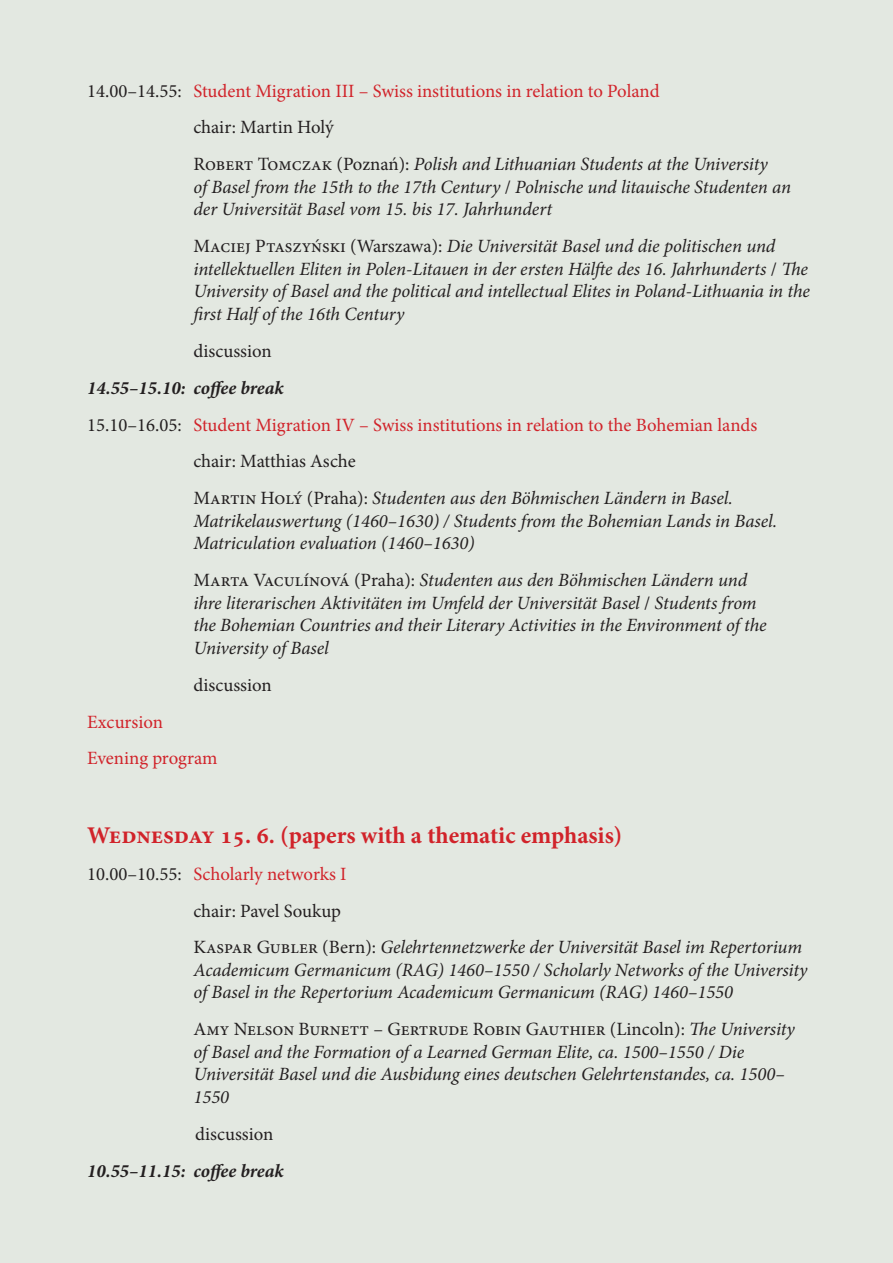
<style>
.page{position:relative;width:893px;height:1263px;background:#e3e8e1}
.page>*{position:absolute;margin:0;border:0;box-sizing:border-box;transform-origin:0 0}
.t1{font:700 24px "Minion Pro";color:#d1232a}
.t2{font:italic 18.75px/22.5px "Minion Pro";letter-spacing:-.005em;color:#231f20}
.t3{font:18.75px/36.9px "Minion Pro";letter-spacing:-.005em;color:#d1232a}
.t4{font:18.75px "Minion Pro";letter-spacing:-.005em;color:#231f20}
.t5{font:italic 700 18.75px "Minion Pro";color:#231f20}
.s1{color:#231f20}
.s2{font-style:italic;color:#231f20}
.s3{font-style:normal}
.s4{font-style:normal;color:#d1232a}
</style>
<div class="page">
<p class="t3" style="left:193px;top:72px;width:576px;text-indent:-106px"><span class="s1">14.00–14.55:</span> Student Migration III – Swiss institutions in relation to Poland<br><span class="s1">chair: Martin Holý<br>Robert Tomczak (Poznań):</span> <span class="s2">Polish and Lithuanian Students at the University</span></p>
<p class="t2" style="left:193px;top:176px;width:599px">of Basel from the 15th to the 17th Century <span class="s3">/</span> Polnische und litauische Studenten an der Universität Basel vom 15. bis 17. Jahrhundert</p>
<p class="t2" style="left:193px;top:235px;width:618px"><span class="s3">Maciej Ptaszyński (Warszawa):</span> Die Universität Basel und die politischen und intellektuellen Eliten in Polen-Litauen in der ersten Hälfte des 16. Jahrhunderts <span class="s3">/</span> The University of Basel and the political and intellectual Elites in Poland-Lithuania in the first Half of the 16th Century</p>
<p class="t4" style="left:193px;top:338px;width:80px">discussion</p>
<p class="t5" style="left:87px;top:374px;width:198px">14.55–15.10: coffee break</p>
<p class="t3" style="left:87px;top:406px;width:672px"><span class="s1">15.10–16.05:</span> Student Migration IV – Swiss institutions in relation to the Bohemian lands</p>
<p class="t4" style="left:193px;top:449px;width:164px">chair: Matthias Asche</p>
<p class="t2" style="left:193px;top:487px;width:541px"><span class="s3">Martin Holý (Praha):</span> Studenten aus den Böhmischen Ländern in Basel.</p>
<p class="t2" style="left:193px;top:509px;width:585px">Matrikelauswertung (1460–1630) / Students from the Bohemian Lands in Basel.<br>Matriculation evaluation (1460–1630)</p>
<p class="t2" style="left:193px;top:569px;width:575px"><span class="s3">Marta Vaculínová (Praha):</span> Studenten aus den Böhmischen Ländern und ihre literarischen Aktivitäten im Umfeld der Universität Basel <span class="s3">/</span> Students from the Bohemian Countries and their Literary Activities in the Environment of the University of Basel</p>
<p class="t4" style="left:193px;top:672px;width:80px">discussion</p>
<p class="t3" style="left:87px;top:703px;width:132px">Excursion<br>Evening program</p>
<p class="t1" style="left:87px;top:818px;width:537px">Wednesday 15. 6. (papers with a thematic emphasis)</p>
<p class="t2" style="left:193px;top:855px;width:610px;line-height:36.9px;text-indent:-106px"><span class="s3">10.00–10.55:</span> <span class="s4">Scholarly networks I<br></span><span class="s3">chair: Pavel Soukup<br>Kaspar Gubler (Bern):</span> Gelehrtennetzwerke der Universität Basel im Repertorium</p>
<p class="t2" style="left:193px;top:959px;width:616px">Academicum Germanicum (RAG) 1460–1550 / Scholarly Networks of the University of Basel in the Repertorium Academicum Germanicum (RAG) 1460–1550</p>
<p class="t2" style="left:193px;top:1018px;width:603px"><span class="s3">Amy Nelson Burnett – Gertrude Robin Gauthier (Lincoln):</span> The University of Basel and the Formation of a Learned German Elite, ca. 1500–1550 / Die Universität Basel und die Ausbidung eines deutschen Gelehrtenstandes, ca. 1500– 1550</p>
<p class="t4" style="left:195px;top:1121px;width:80px">discussion</p>
<p class="t5" style="left:87px;top:1157px;width:198px">10.55–11.15: coffee break</p>
</div>
